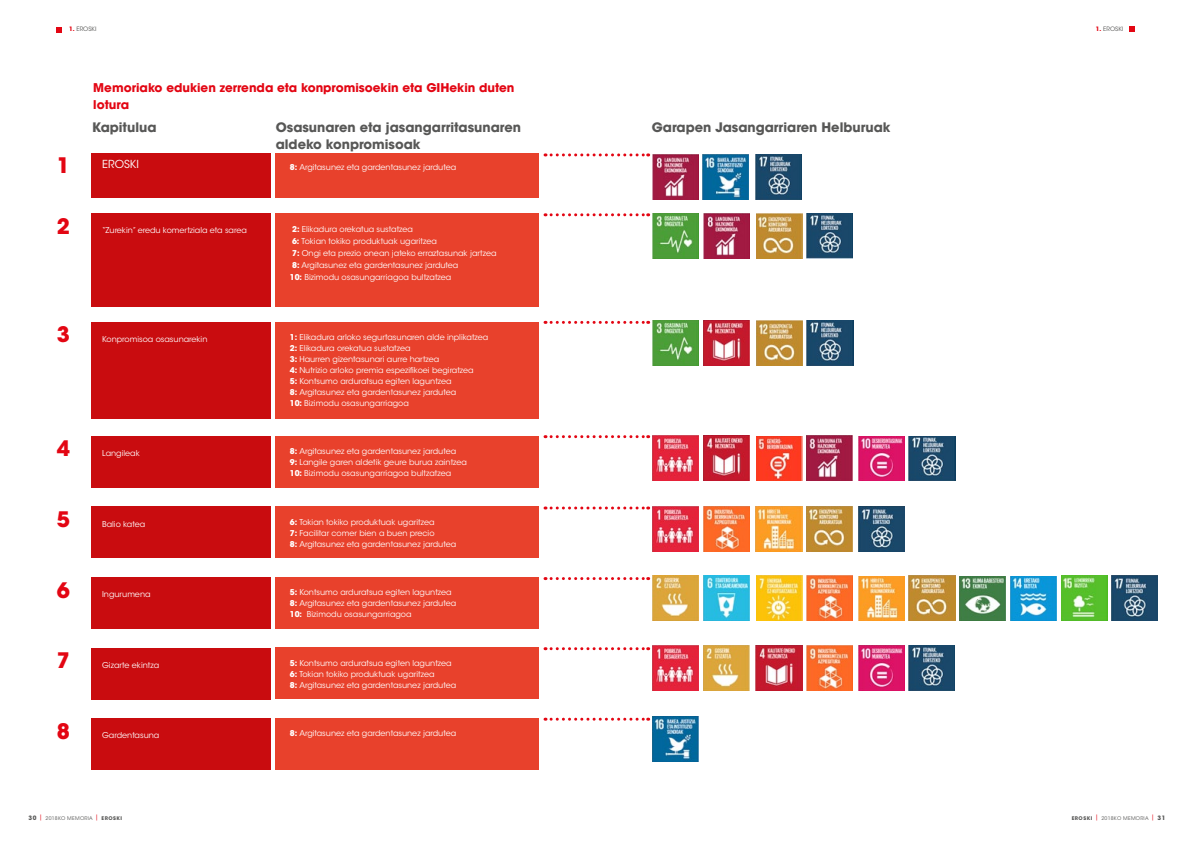
<style>
.page{position:relative;width:1191px;height:842px;background:#fff}
.page>*{position:absolute;margin:0;border:0;box-sizing:border-box;transform-origin:0 0}
.t1{font:700 21.2px "ITC Avant Garde Std";color:#e30613}
.t2{font:700 13px/17px "ITC Avant Garde Std";color:#575756}
.t3{font:700 12px/17px "ITC Avant Garde Std";color:#e30613}
.t4{font:11px "ITC Avant Garde Std";color:#fff}
.t5{font:8px/11px "ITC Avant Garde Std";color:#fff}
.t6{font:6px "ITC Avant Garde Std";color:#575756}
.t7{font:5px "ITC Avant Garde Std";letter-spacing:.05em;color:#575756}
.s1{font-weight:700;color:#e30613}
.s2{font-weight:700}
.s3{font-weight:700;font-size:6px}
</style>
<div class="page">
<svg style="left:57px;top:27px;width:5px;height:5px"></svg>
<svg style="left:1129px;top:27px;width:5px;height:5px"></svg>
<div style="left:91px;top:153px;width:180px;height:45px;background:#c90c0f"></div>
<div style="left:276px;top:153px;width:263px;height:45px;background:#e8412c"></div>
<div style="left:91px;top:214px;width:180px;height:93px;background:#c90c0f"></div>
<div style="left:276px;top:213px;width:263px;height:94px;background:#e8412c"></div>
<div style="left:91px;top:322px;width:180px;height:96px;background:#c90c0f"></div>
<div style="left:276px;top:322px;width:263px;height:96px;background:#e8412c"></div>
<svg style="left:545px;top:321px;width:103px;height:3px"></svg>
<div style="left:91px;top:436px;width:180px;height:52px;background:#c90c0f"></div>
<div style="left:276px;top:436px;width:263px;height:52px;background:#e8412c"></div>
<svg style="left:545px;top:435px;width:103px;height:3px"></svg>
<div style="left:91px;top:507px;width:180px;height:51px;background:#c90c0f"></div>
<div style="left:276px;top:506px;width:263px;height:52px;background:#e8412c"></div>
<div style="left:91px;top:648px;width:180px;height:51px;background:#c90c0f"></div>
<div style="left:276px;top:648px;width:263px;height:51px;background:#e8412c"></div>
<svg style="left:545px;top:647px;width:103px;height:3px"></svg>
<svg style="left:545px;top:153px;width:103px;height:3px"></svg>
<svg style="left:545px;top:213px;width:103px;height:3px"></svg>
<svg style="left:545px;top:506px;width:103px;height:3px"></svg>
<div style="left:91px;top:577px;width:180px;height:52px;background:#c90c0f"></div>
<div style="left:276px;top:577px;width:263px;height:52px;background:#e8412c"></div>
<svg style="left:545px;top:577px;width:103px;height:3px"></svg>
<img style="left:702px;top:155px;width:46px;height:45px">
<img style="left:652px;top:155px;width:46px;height:45px">
<img style="left:703px;top:213px;width:46px;height:45px">
<img style="left:703px;top:321px;width:46px;height:44px">
<img style="left:703px;top:436px;width:46px;height:45px">
<img style="left:703px;top:506px;width:46px;height:45px">
<img style="left:756px;top:213px;width:46px;height:45px">
<img style="left:756px;top:321px;width:46px;height:45px">
<img style="left:756px;top:436px;width:46px;height:45px">
<img style="left:756px;top:507px;width:46px;height:44px">
<img style="left:858px;top:436px;width:46px;height:45px">
<img style="left:858px;top:507px;width:46px;height:44px">
<img style="left:652px;top:717px;width:46px;height:44px">
<img style="left:652px;top:213px;width:46px;height:45px">
<img style="left:652px;top:321px;width:46px;height:44px">
<img style="left:652px;top:436px;width:46px;height:45px">
<img style="left:652px;top:506px;width:46px;height:45px">
<img style="left:756px;top:155px;width:46px;height:45px">
<img style="left:806px;top:213px;width:46px;height:45px">
<img style="left:807px;top:321px;width:46px;height:44px">
<img style="left:806px;top:436px;width:46px;height:45px">
<img style="left:806px;top:506px;width:46px;height:45px">
<img style="left:909px;top:436px;width:46px;height:45px">
<img style="left:703px;top:646px;width:46px;height:44px">
<img style="left:756px;top:646px;width:46px;height:44px">
<img style="left:858px;top:646px;width:46px;height:45px">
<img style="left:652px;top:646px;width:46px;height:44px">
<img style="left:806px;top:646px;width:46px;height:44px">
<img style="left:909px;top:646px;width:46px;height:44px">
<img style="left:703px;top:576px;width:46px;height:44px">
<img style="left:756px;top:576px;width:46px;height:45px">
<img style="left:858px;top:576px;width:46px;height:45px">
<img style="left:652px;top:576px;width:46px;height:44px">
<img style="left:806px;top:576px;width:46px;height:44px">
<img style="left:909px;top:576px;width:46px;height:45px">
<img style="left:959px;top:576px;width:46px;height:45px">
<img style="left:1010px;top:576px;width:46px;height:45px">
<img style="left:1061px;top:576px;width:46px;height:45px">
<img style="left:1111px;top:576px;width:46px;height:45px">
<div style="left:91px;top:718px;width:180px;height:52px;background:#c90c0f"></div>
<div style="left:276px;top:718px;width:263px;height:52px;background:#e8412c"></div>
<svg style="left:545px;top:718px;width:103px;height:3px"></svg>
<p class="t6" style="left:69px;top:26px;width:29px"><span class="s1">1.</span> EROSKI</p>
<p class="t6" style="left:1096px;top:26px;width:29px"><span class="s1">1.</span> EROSKI</p>
<h3 class="t3" style="left:93px;top:79px;width:422px">Memoriako edukien zerrenda eta konpromisoekin eta GIHekin duten lotura</h3>
<h2 class="t2" style="left:92px;top:119px;width:66px">Kapitulua</h2>
<h2 class="t2" style="left:276px;top:119px;width:247px">Osasunaren eta jasangarritasunaren aldeko konpromisoak</h2>
<h1 class="t1" style="left:57px;top:152px;width:15px">1</h1>
<h3 class="t4" style="left:102px;top:157px;width:38px">EROSKI</h3>
<p class="t5" style="left:290px;top:162px;width:168px"><span class="s2">8:</span> Argitasunez eta gardentasunez jardutea</p>
<h1 class="t1" style="left:57px;top:212px;width:15px">2</h1>
<h1 class="t1" style="left:57px;top:321px;width:15px">3</h1>
<h1 class="t1" style="left:57px;top:435px;width:15px">4</h1>
<h1 class="t1" style="left:57px;top:505px;width:15px">5</h1>
<h1 class="t1" style="left:57px;top:576px;width:15px">6</h1>
<h1 class="t1" style="left:57px;top:646px;width:15px">7</h1>
<p class="t5" style="left:102px;top:225px;width:146px">“Zurekin” eredu komertziala eta sarea</p>
<p class="t5" style="left:292px;top:224px;width:122px"><span class="s2">2:</span> Elikadura orekatua sustatzea</p>
<p class="t5" style="left:292px;top:236px;width:146px"><span class="s2">6:</span> Tokian tokiko produktuak ugaritzea</p>
<p class="t5" style="left:292px;top:248px;width:206px"><span class="s2">7:</span> Ongi eta prezio onean jateko erraztasunak jartzea</p>
<p class="t5" style="left:292px;top:260px;width:168px"><span class="s2">8:</span> Argitasunez eta gardentasunez jardutea</p>
<p class="t5" style="left:290px;top:272px;width:163px"><span class="s2">10:</span> Bizimodu osasungarriagoa bultzatzea</p>
<p class="t5" style="left:102px;top:334px;width:107px">Konpromisoa osasunarekin</p>
<p class="t5" style="left:290px;top:332px;width:200px"><span class="s2">1:</span> Elikadura arloko segurtasunaren alde inplikatzea <span class="s2">2:</span> Elikadura orekatua sustatzea<br><span class="s2">3:</span> Haurren gizentasunari aurre hartzea<br><span class="s2">4:</span> Nutrizio arloko premia espezifikoei begiratzea<br><span class="s2">5:</span> Kontsumo arduratsua egiten laguntzea<br><span class="s2">8:</span> Argitasunez eta gardentasunez jardutea<br><span class="s2">10:</span> Bizimodu osasungarriagoa</p>
<p class="t5" style="left:102px;top:448px;width:39px">Langileak</p>
<p class="t5" style="left:290px;top:446px;width:179px"><span class="s2">8:</span> Argitasunez eta gardentasunez jardutea<br><span class="s2">9:</span> Langile garen aldetik geure burua zaintzea<br><span class="s2">10:</span> Bizimodu osasungarriagoa bultzatzea</p>
<p class="t5" style="left:102px;top:518px;width:45px">Balio katea</p>
<p class="t5" style="left:290px;top:516px;width:168px"><span class="s2">6:</span> Tokian tokiko produktuak ugaritzea<br><span class="s2">7:</span> Facilitar comer bien a buen precio<br><span class="s2">8:</span> Argitasunez eta gardentasunez jardutea</p>
<p class="t5" style="left:102px;top:589px;width:50px">Ingurumena</p>
<p class="t5" style="left:290px;top:587px;width:168px"><span class="s2">5:</span> Kontsumo arduratsua egiten laguntzea<br><span class="s2">8:</span> Argitasunez eta gardentasunez jardutea<br><span class="s2">10:</span> Bizimodu osasungarriagoa</p>
<p class="t5" style="left:102px;top:659px;width:59px">Gizarte ekintza</p>
<p class="t5" style="left:290px;top:657px;width:168px"><span class="s2">5:</span> Kontsumo arduratsua egiten laguntzea<br><span class="s2">6:</span> Tokian tokiko produktuak ugaritzea<br><span class="s2">8:</span> Argitasunez eta gardentasunez jardutea</p>
<h1 class="t1" style="left:57px;top:717px;width:15px">8</h1>
<p class="t5" style="left:102px;top:730px;width:59px">Gardentasuna</p>
<p class="t5" style="left:290px;top:728px;width:168px"><span class="s2">8:</span> Argitasunez eta gardentasunez jardutea</p>
<h2 class="t2" style="left:652px;top:119px;width:240px">Garapen Jasangarriaren Helburuak</h2>
<p class="t7" style="left:28px;top:815px;width:95px"><span class="s3">30</span> <sup>|</sup> 2018KO MEMORIA <sup>|</sup> <span class="s2">EROSKI</span></p>
<p class="t7" style="left:1071px;top:815px;width:95px"><span class="s2">EROSKI</span> <sup>|</sup> 2018KO MEMORIA <sup>|</sup> <span class="s3">31</span></p>
</div>
